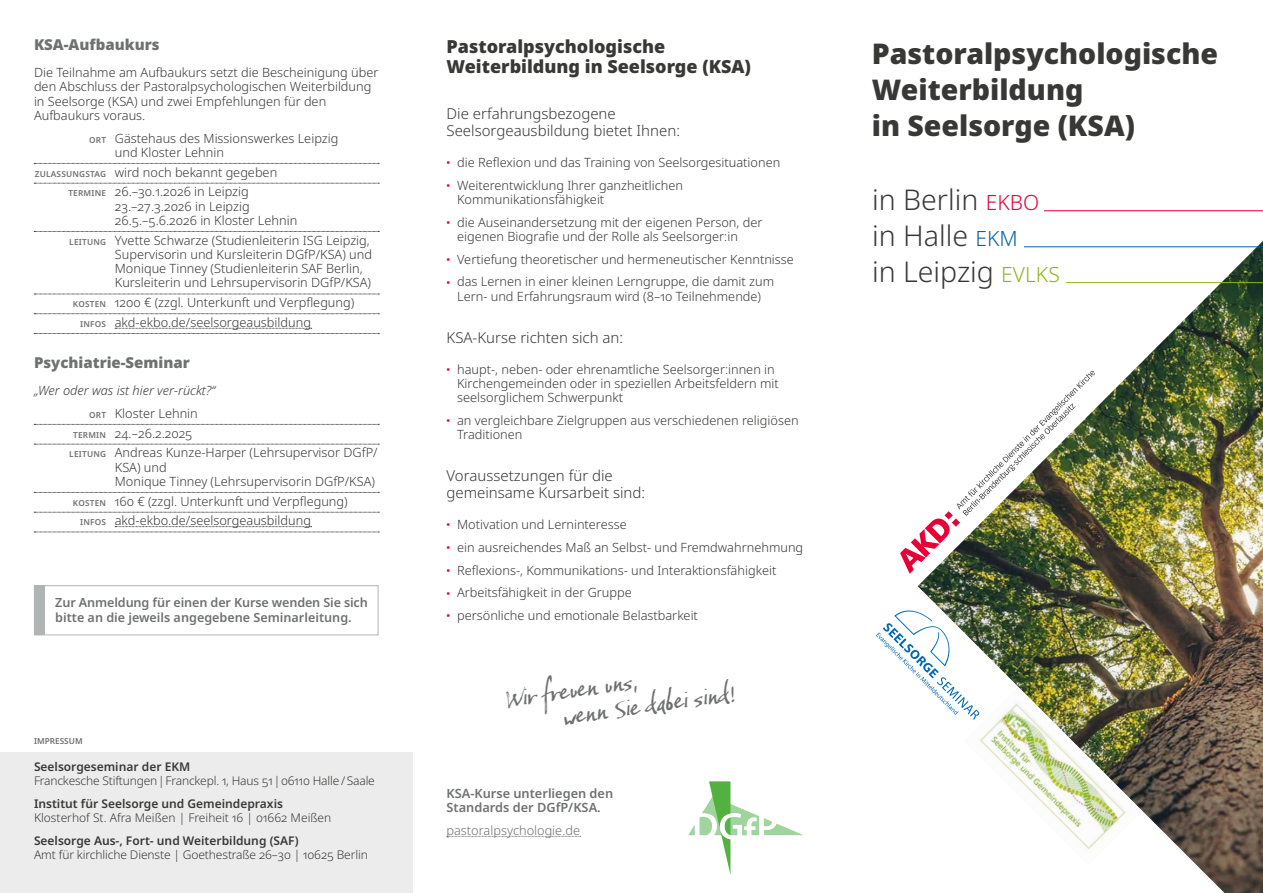
<style>
.page{position:relative;width:1263px;height:893px;background:#fff}
.page>*{position:absolute;margin:0;border:0;box-sizing:border-box;transform-origin:0 0}
.t1{font:900 28.5px/36px "Noto Sans";color:#383937}
.t2{font:300 28.5px/36px "Noto Sans";color:#383937}
.t3{font:28.5px/25.5px "Baka Too";color:#6f7070}
.t4{font:900 18px/19.5px "Noto Sans";color:#383937}
.t5{font:300 15px/16.5px "Noto Sans";color:#383937}
.t6{font:900 15px "Noto Sans";color:#6f7070}
.t7{font:300 12.75px/14.2px "Noto Sans";color:#383937}
.t8{font:italic 300 12.75px/22.8px "Noto Sans";color:#383937}
.t9{font:600 12.75px/14.2px "Noto Sans";color:#6f7070}
.t10{font:300 12.75px "Noto Sans";color:#6f7070}
.t11{font:600 12.6px/14.2px "Noto Sans";color:#6f7070}
.t12{font:300 12px "Noto Sans";letter-spacing:-.01em;color:#383937}
.t13{font:600 12px "Noto Sans";color:#383937}
.t14{font:600 8.25px "Noto Sans";color:#6f7070}
.s1{font-weight:600;font-size:8.25px;color:#6f7070}
.s2{font-weight:600;font-style:normal;font-size:8.25px;color:#6f7070}
.s3{font-style:normal}
.s4{font-family:"Arial";font-weight:400;font-size:10.5px;color:#e70038}
.s5{font-size:21px;color:#e70038}
.s6{font-size:21px;color:#0c5ea9}
.s7{font-size:21px;color:#8cb712}
</style>
<div class="page">
<svg style="left:447px;top:836px;width:134px;height:1px"></svg>
<hr style="left:1044px;top:210px;width:219px;height:1px;background:#e70038">
<svg style="left:876px;top:610px;width:42px;height:67px"></svg>
<svg style="left:688px;top:781px;width:115px;height:94px"></svg>
<img style="left:918px;top:241px;width:345px;height:652px">
<img style="left:900px;top:370px;width:195px;height:204px">
<hr style="left:1066px;top:282px;width:197px;height:1px;background:#8cb712">
<hr style="left:1024px;top:246px;width:239px;height:1px;background:#0c5ea9">
<div style="left:0;top:753px;width:412px;height:140px;background:#ececec"></div>
<div style="left:34px;top:585px;width:344px;height:50px;border:1px solid #b1b4b4"></div>
<svg style="left:34px;top:163px;width:345px;height:1px"></svg>
<svg style="left:34px;top:183px;width:345px;height:1px"></svg>
<svg style="left:34px;top:231px;width:345px;height:1px"></svg>
<svg style="left:34px;top:294px;width:345px;height:1px"></svg>
<svg style="left:34px;top:313px;width:345px;height:1px"></svg>
<svg style="left:34px;top:328px;width:345px;height:6px"></svg>
<svg style="left:34px;top:424px;width:345px;height:1px"></svg>
<svg style="left:34px;top:444px;width:345px;height:1px"></svg>
<svg style="left:34px;top:492px;width:345px;height:1px"></svg>
<svg style="left:34px;top:512px;width:345px;height:1px"></svg>
<svg style="left:34px;top:526px;width:345px;height:7px"></svg>
<div style="left:34px;top:585px;width:11px;height:49px;background:#b1b4b4"></div>
<p class="t6" style="left:34px;top:33px;width:127px">KSA-Aufbaukurs</p>
<p class="t7" style="left:34px;top:66px;width:346px">Die Teilnahme am Aufbaukurs setzt die Bescheinigung über den Abschluss der Pastoralpsychologischen Weiterbildung in Seelsorge (KSA) und zwei Empfehlungen für den Aufbaukurs voraus.</p>
<p class="t7" style="left:115px;top:131px;width:225px;text-indent:-26px"><span class="s1">ORT</span> Gästehaus des Missionswerkes Leipzig und Kloster Lehnin</p>
<p class="t7" style="left:35px;top:162px;width:244px;line-height:19.8px;text-align:center"><span class="s1">ZULASSUNGSTAG</span> wird noch bekannt gegeben<br><span class="s1">TERMINE</span> 26.–30.1.2026 in Leipzig</p>
<p class="t7" style="left:115px;top:199px;width:184px">23.–27.3.2026 in Leipzig<br>26.5.–5.6.2026 in Kloster Lehnin</p>
<p class="t7" style="left:115px;top:233px;width:259px;text-indent:-46px"><span class="s1">LEITUNG</span> Yvette Schwarze (Studienleiterin ISG Leipzig, Supervisorin und Kursleiterin DGfP/KSA) und Monique Tinney (Studienleiterin SAF Berlin, Kursleiterin und Lehrsupervisorin DGfP/KSA)</p>
<p class="t7" style="left:80px;top:293px;width:276px;line-height:19.8px;text-indent:-7px"><span class="s1">KOSTEN</span> 1200 € (zzgl. Unterkunft und Verpflegung)<br><span class="s1">INFOS</span> akd-ekbo.de/seelsorgeausbildung</p>
<p class="t6" style="left:34px;top:351px;width:157px">Psychiatrie-Seminar</p>
<p class="t8" style="left:89px;top:379px;width:128px;text-indent:-55px">„Wer oder was ist hier ver-rückt?“<br><span class="s2">ORT</span> <span class="s3">Kloster Lehnin</span></p>
<p class="t7" style="left:69px;top:423px;width:310px;line-height:19.8px;text-indent:4px"><span class="s1">TERMIN</span> 24.–26.2.2025<br><span class="s1">LEITUNG</span> Andreas Kunze-Harper (Lehrsupervisor DGfP/</p>
<p class="t7" style="left:115px;top:460px;width:262px">KSA) und<br>Monique Tinney (Lehrsupervisorin DGfP/KSA)</p>
<p class="t7" style="left:80px;top:491px;width:269px;line-height:19.8px;text-indent:-7px"><span class="s1">KOSTEN</span> 160 € (zzgl. Unterkunft und Verpflegung)<br><span class="s1">INFOS</span> akd-ekbo.de/seelsorgeausbildung</p>
<p class="t11" style="left:55px;top:596px;width:314px">Zur Anmeldung für einen der Kurse wenden Sie sich bitte an die jeweils angegebene Seminarleitung.</p>
<p class="t14" style="left:34px;top:735px;width:50px">IMPRESSUM</p>
<p class="t13" style="left:34px;top:758px;width:158px">Seelsorgeseminar der EKM</p>
<p class="t12" style="left:34px;top:773px;width:342px">Franckesche Stiftungen | Franckepl. 1, Haus 51 | 06110 Halle / Saale</p>
<p class="t13" style="left:34px;top:795px;width:250px">Institut für Seelsorge und Gemeindepraxis</p>
<p class="t12" style="left:34px;top:810px;width:299px">Klosterhof St. Afra Meißen | Freiheit 16 | 01662 Meißen</p>
<p class="t13" style="left:34px;top:832px;width:266px">Seelsorge Aus-, Fort- und Weiterbildung (SAF)</p>
<p class="t12" style="left:34px;top:847px;width:335px">Amt für kirchliche Dienste | Goethestraße 26–30 | 10625 Berlin</p>
<h2 class="t4" style="left:446px;top:37px;width:306px">Pastoralpsychologische<br>Weiterbildung in Seelsorge (KSA)</h2>
<p class="t5" style="left:446px;top:106px;width:235px">Die erfahrungsbezogene<br>Seelsorgeausbildung bietet Ihnen:</p>
<p class="t7" style="left:446px;top:155px;width:335px"><span class="s4">▪</span> die Reflexion und das Training von Seelsorgesituationen</p>
<p class="t7" style="left:457px;top:178px;width:228px;text-indent:-11px"><span class="s4">▪</span> Weiterentwicklung Ihrer ganzheitlichen<br>Kommunikationsfähigkeit</p>
<p class="t7" style="left:457px;top:215px;width:307px;text-indent:-11px"><span class="s4">▪</span> die Auseinandersetzung mit der eigenen Person, der eigenen Biografie und der Rolle als Seelsorger:in</p>
<p class="t7" style="left:446px;top:252px;width:349px"><span class="s4">▪</span> Vertiefung theoretischer und hermeneutischer Kenntnisse</p>
<p class="t7" style="left:446px;top:275px;width:329px;text-align:center"><span class="s4">▪</span> das Lernen in einer kleinen Lerngruppe, die damit zum<br>Lern- und Erfahrungsraum wird (8–10 Teilnehmende)</p>
<p class="t5" style="left:446px;top:329px;width:178px">KSA-Kurse richten sich an:</p>
<p class="t7" style="left:457px;top:362px;width:323px;text-indent:-11px"><span class="s4">▪</span> haupt-, neben- oder ehrenamtliche Seelsorger:innen in<br>Kirchengemeinden oder in speziellen Arbeitsfeldern mit seelsorglichem Schwerpunkt</p>
<p class="t7" style="left:457px;top:414px;width:343px;text-indent:-11px"><span class="s4">▪</span> an vergleichbare Zielgruppen aus verschiedenen religiösen<br>Traditionen</p>
<p class="t5" style="left:446px;top:468px;width:200px">Voraussetzungen für die gemeinsame Kursarbeit sind:</p>
<p class="t7" style="left:446px;top:518px;width:182px"><span class="s4">▪</span> Motivation und Lerninteresse</p>
<p class="t7" style="left:446px;top:540px;width:358px"><span class="s4">▪</span> ein ausreichendes Maß an Selbst- und Fremdwahrnehmung</p>
<p class="t7" style="left:446px;top:563px;width:331px"><span class="s4">▪</span> Reflexions-, Kommunikations- und Interaktionsfähigkeit</p>
<p class="t7" style="left:446px;top:586px;width:187px"><span class="s4">▪</span> Arbeitsfähigkeit in der Gruppe</p>
<p class="t7" style="left:446px;top:609px;width:253px"><span class="s4">▪</span> persönliche und emotionale Belastbarkeit</p>
<h1 class="t3" style="left:559px;top:677px;width:174px;text-indent:-54px;rotate:-8deg">Wir fr euen uns,<br>wenn Sie dabei sind!</h1>
<p class="t9" style="left:446px;top:787px;width:168px">KSA-Kurse unterliegen den<br>Standards der DGfP/KSA.</p>
<p class="t10" style="left:446px;top:821px;width:135px">pastoralpsychologie.de</p>
<h1 class="t1" style="left:872px;top:36px;width:348px">Pastoralpsychologische<br>Weiterbildung<br>in Seelsorge (KSA)</h1>
<h1 class="t2" style="left:872px;top:183px;width:189px">in Berlin <span class="s5">EKBO </span>in Halle <span class="s6">EKM<br></span>in Leipzig <span class="s7">EVLKS</span></h1>
</div>
